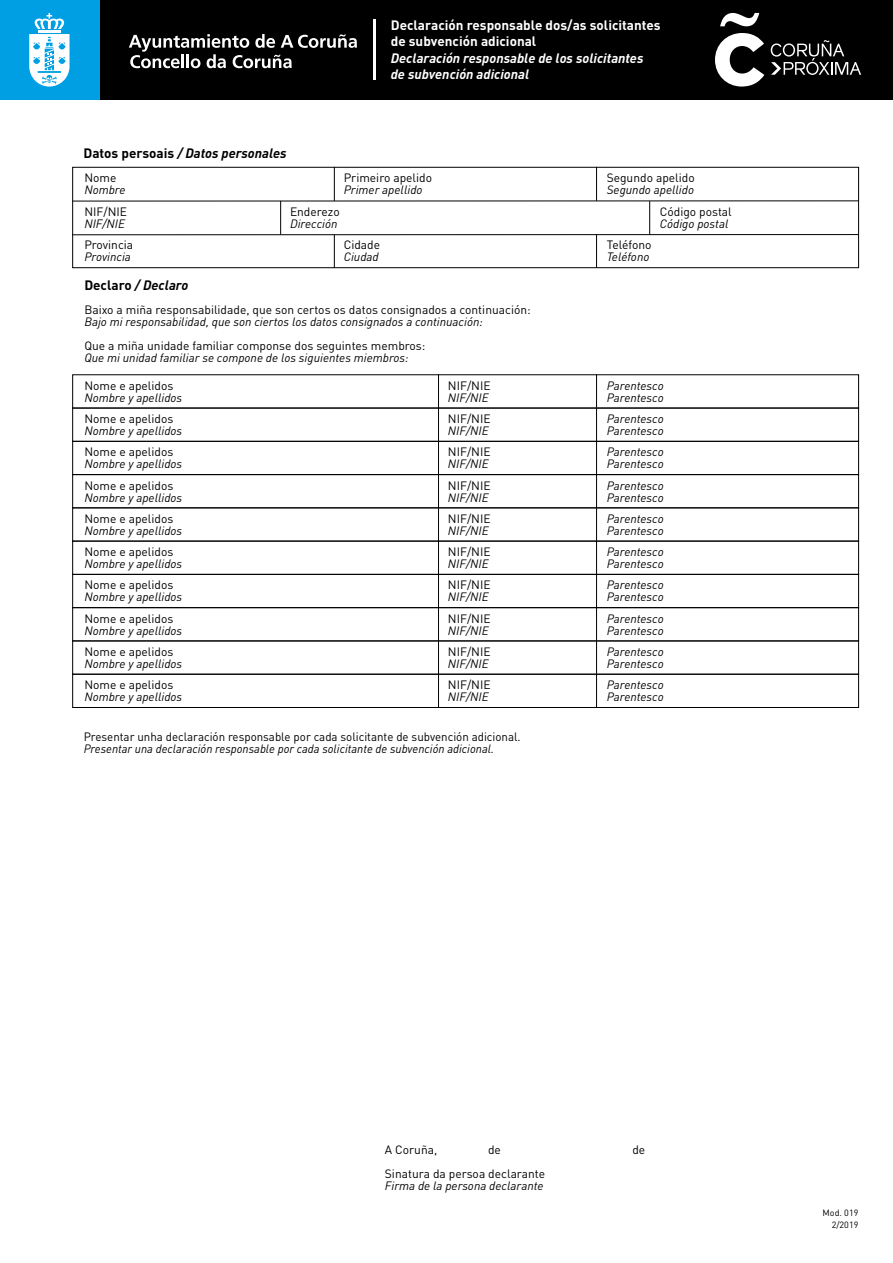
<style>
.page{position:relative;width:893px;height:1263px;background:#fff}
.page>*{position:absolute;margin:0;border:0;box-sizing:border-box;transform-origin:0 0}
.t1{font:700 13.5px/16.2px "DIN";color:#fff}
.t2{font:italic 700 13.5px/16.2px "DIN";color:#fff}
.t3{font:italic 700 13.5px "DIN";color:#000}
.t4{font:italic 12px/12px "DIN";color:#000}
.t5{font:12px "DIN";color:#000}
.t6{font:12px "DIN";color:#000;scale:.96 1}
.t7{font:italic 12px "DIN";color:#000;scale:.96 1}
.t8{font:9px/12px "DIN";color:#000;text-align:right}
.s1{font-style:normal}
</style>
<div class="page">
<div style="left:0;top:0;width:893px;height:99px;background:#000"></div>
<div style="left:0;top:0;width:99px;height:99px;background:#009fe3"></div>
<svg style="left:720px;top:13px;width:39px;height:13px"></svg>
<svg style="left:715px;top:33px;width:49px;height:54px"></svg>
<svg style="left:771px;top:40px;width:90px;height:35px"></svg>
<svg style="left:29px;top:13px;width:41px;height:74px"></svg>
<svg style="left:129px;top:34px;width:228px;height:34px"></svg>
<hr style="left:373px;top:19px;width:2px;height:61px;background:#fff">
<hr style="left:438px;top:374px;width:1px;height:34px;background:#000">
<hr style="left:596px;top:374px;width:1px;height:34px;background:#000">
<div style="left:72px;top:408px;width:787px;height:34px;border:1px solid #000"></div>
<hr style="left:438px;top:408px;width:1px;height:34px;background:#000">
<hr style="left:596px;top:408px;width:1px;height:33px;background:#000">
<div style="left:72px;top:441px;width:787px;height:34px;border:1px solid #000"></div>
<hr style="left:438px;top:441px;width:1px;height:34px;background:#000">
<hr style="left:596px;top:441px;width:1px;height:33px;background:#000">
<div style="left:72px;top:474px;width:787px;height:34px;border:1px solid #000"></div>
<hr style="left:438px;top:474px;width:1px;height:34px;background:#000">
<hr style="left:596px;top:474px;width:1px;height:33px;background:#000">
<div style="left:72px;top:507px;width:787px;height:34px;border:1px solid #000"></div>
<hr style="left:438px;top:507px;width:1px;height:34px;background:#000">
<hr style="left:596px;top:507px;width:1px;height:34px;background:#000">
<div style="left:72px;top:541px;width:787px;height:34px;border:1px solid #000"></div>
<hr style="left:438px;top:541px;width:1px;height:34px;background:#000">
<hr style="left:596px;top:541px;width:1px;height:33px;background:#000">
<div style="left:72px;top:574px;width:787px;height:34px;border:1px solid #000"></div>
<hr style="left:438px;top:574px;width:1px;height:34px;background:#000">
<hr style="left:596px;top:574px;width:1px;height:33px;background:#000">
<div style="left:72px;top:607px;width:787px;height:34px;border:1px solid #000"></div>
<hr style="left:438px;top:607px;width:1px;height:34px;background:#000">
<hr style="left:596px;top:607px;width:1px;height:33px;background:#000">
<div style="left:72px;top:640px;width:787px;height:34px;border:1px solid #000"></div>
<hr style="left:438px;top:640px;width:1px;height:34px;background:#000">
<hr style="left:596px;top:640px;width:1px;height:34px;background:#000">
<div style="left:72px;top:674px;width:787px;height:34px;border:1px solid #000"></div>
<hr style="left:438px;top:674px;width:1px;height:34px;background:#000">
<hr style="left:596px;top:674px;width:1px;height:33px;background:#000">
<div style="left:72px;top:167px;width:787px;height:101px;border:1px solid #000"></div>
<hr style="left:72px;top:200px;width:787px;height:1px;background:#000">
<hr style="left:334px;top:167px;width:1px;height:34px;background:#000">
<hr style="left:596px;top:167px;width:1px;height:34px;background:#000">
<hr style="left:280px;top:201px;width:1px;height:33px;background:#000">
<hr style="left:72px;top:234px;width:787px;height:1px;background:#000">
<hr style="left:334px;top:235px;width:1px;height:33px;background:#000">
<hr style="left:596px;top:235px;width:1px;height:33px;background:#000">
<hr style="left:649px;top:201px;width:1px;height:34px;background:#000">
<p class="t3" style="left:83px;top:144px;width:205px"><span class="s1">Datos persoais</span> / Datos personales</p>
<p class="t5" style="left:84px;top:170px;width:34px">Nome</p>
<p class="t4" style="left:84px;top:184px;width:43px">Nombre</p>
<p class="t1" style="left:391px;top:17px;width:271px">Declaración responsable dos/as solicitantes de subvención adicional</p>
<p class="t2" style="left:391px;top:49px;width:254px">Declaración responsable de los solicitantes de subvención adicional</p>
<p class="t5" style="left:344px;top:170px;width:90px">Primeiro apelido</p>
<p class="t4" style="left:344px;top:184px;width:80px">Primer apellido</p>
<p class="t5" style="left:607px;top:170px;width:90px">Segundo apelido</p>
<p class="t4" style="left:607px;top:184px;width:89px">Segundo apellido</p>
<p class="t5" style="left:84px;top:204px;width:44px">NIF/NIE</p>
<p class="t4" style="left:84px;top:217px;width:42px">NIF/NIE</p>
<p class="t5" style="left:290px;top:204px;width:51px">Enderezo</p>
<p class="t4" style="left:290px;top:217px;width:49px">Dirección</p>
<p class="t5" style="left:660px;top:204px;width:74px">Código postal</p>
<p class="t4" style="left:660px;top:218px;width:70px">Código postal</p>
<p class="t5" style="left:84px;top:238px;width:50px">Provincia</p>
<p class="t4" style="left:84px;top:251px;width:48px">Provincia</p>
<p class="t5" style="left:344px;top:238px;width:38px">Cidade</p>
<p class="t4" style="left:344px;top:251px;width:37px">Ciudad</p>
<p class="t5" style="left:607px;top:238px;width:46px">Teléfono</p>
<p class="t4" style="left:607px;top:251px;width:44px">Teléfono</p>
<p class="t3" style="left:84px;top:277px;width:105px"><span class="s1">Declaro</span> / Declaro</p>
<p class="t5" style="left:84px;top:302px;width:448px">Baixo a miña responsabilidade, que son certos os datos consignados a continuación:</p>
<p class="t4" style="left:84px;top:315px;width:400px">Bajo mi responsabilidad, que son ciertos los datos consignados a continuación:</p>
<p class="t5" style="left:84px;top:338px;width:343px">Que a miña unidade familiar componse dos seguintes membros:</p>
<p class="t4" style="left:84px;top:351px;width:326px">Que mi unidad familiar se compone de los siguientes miembros:</p>
<p class="t5" style="left:84px;top:378px;width:91px">Nome e apelidos</p>
<p class="t4" style="left:84px;top:391px;width:99px">Nombre y apellidos</p>
<p class="t5" style="left:448px;top:378px;width:44px">NIF/NIE</p>
<p class="t4" style="left:448px;top:391px;width:42px">NIF/NIE</p>
<p class="t4" style="left:607px;top:379px;width:59px">Parentesco<br>Parentesco</p>
<p class="t5" style="left:84px;top:411px;width:91px">Nome e apelidos</p>
<p class="t4" style="left:84px;top:425px;width:99px">Nombre y apellidos</p>
<p class="t5" style="left:448px;top:411px;width:44px">NIF/NIE</p>
<p class="t4" style="left:448px;top:424px;width:42px">NIF/NIE</p>
<p class="t4" style="left:607px;top:413px;width:59px">Parentesco<br>Parentesco</p>
<p class="t5" style="left:84px;top:445px;width:91px">Nome e apelidos</p>
<p class="t4" style="left:84px;top:458px;width:99px">Nombre y apellidos</p>
<p class="t5" style="left:448px;top:444px;width:44px">NIF/NIE</p>
<p class="t4" style="left:448px;top:458px;width:42px">NIF/NIE</p>
<p class="t4" style="left:607px;top:446px;width:59px">Parentesco<br>Parentesco</p>
<p class="t5" style="left:84px;top:478px;width:91px">Nome e apelidos</p>
<p class="t4" style="left:84px;top:491px;width:99px">Nombre y apellidos</p>
<p class="t5" style="left:448px;top:478px;width:44px">NIF/NIE</p>
<p class="t4" style="left:448px;top:491px;width:42px">NIF/NIE</p>
<p class="t4" style="left:607px;top:479px;width:59px">Parentesco<br>Parentesco</p>
<p class="t5" style="left:84px;top:511px;width:91px">Nome e apelidos</p>
<p class="t4" style="left:84px;top:524px;width:99px">Nombre y apellidos</p>
<p class="t5" style="left:448px;top:511px;width:44px">NIF/NIE</p>
<p class="t4" style="left:448px;top:524px;width:42px">NIF/NIE</p>
<p class="t4" style="left:607px;top:512px;width:59px">Parentesco<br>Parentesco</p>
<p class="t5" style="left:84px;top:544px;width:91px">Nome e apelidos</p>
<p class="t4" style="left:84px;top:558px;width:99px">Nombre y apellidos</p>
<p class="t5" style="left:448px;top:544px;width:44px">NIF/NIE</p>
<p class="t4" style="left:448px;top:557px;width:42px">NIF/NIE</p>
<p class="t4" style="left:607px;top:546px;width:59px">Parentesco<br>Parentesco</p>
<p class="t5" style="left:84px;top:578px;width:91px">Nome e apelidos</p>
<p class="t4" style="left:84px;top:591px;width:99px">Nombre y apellidos</p>
<p class="t5" style="left:448px;top:577px;width:44px">NIF/NIE</p>
<p class="t4" style="left:448px;top:591px;width:42px">NIF/NIE</p>
<p class="t4" style="left:607px;top:579px;width:59px">Parentesco<br>Parentesco</p>
<p class="t5" style="left:84px;top:611px;width:91px">Nome e apelidos</p>
<p class="t4" style="left:84px;top:624px;width:99px">Nombre y apellidos</p>
<p class="t5" style="left:448px;top:611px;width:44px">NIF/NIE</p>
<p class="t4" style="left:448px;top:624px;width:42px">NIF/NIE</p>
<p class="t4" style="left:607px;top:612px;width:59px">Parentesco<br>Parentesco</p>
<p class="t5" style="left:84px;top:644px;width:91px">Nome e apelidos</p>
<p class="t4" style="left:84px;top:657px;width:99px">Nombre y apellidos</p>
<p class="t5" style="left:448px;top:644px;width:44px">NIF/NIE</p>
<p class="t4" style="left:448px;top:657px;width:42px">NIF/NIE</p>
<p class="t4" style="left:607px;top:645px;width:59px">Parentesco<br>Parentesco</p>
<p class="t5" style="left:84px;top:677px;width:91px">Nome e apelidos</p>
<p class="t4" style="left:84px;top:691px;width:99px">Nombre y apellidos</p>
<p class="t5" style="left:448px;top:677px;width:44px">NIF/NIE</p>
<p class="t4" style="left:448px;top:691px;width:42px">NIF/NIE</p>
<p class="t4" style="left:607px;top:679px;width:59px">Parentesco<br>Parentesco</p>
<p class="t6" style="left:84px;top:729px;width:457px">Presentar unha declaración responsable por cada solicitante de subvención adicional.</p>
<p class="t7" style="left:84px;top:741px;width:429px">Presentar una declaración responsable por cada solicitante de subvención adicional.</p>
<p class="t5" style="left:385px;top:1142px;width:54px">A Coruña,</p>
<p class="t5" style="left:488px;top:1142px;width:14px">de</p>
<p class="t5" style="left:632px;top:1142px;width:14px">de</p>
<p class="t5" style="left:385px;top:1166px;width:162px">Sinatura da persoa declarante</p>
<p class="t4" style="left:385px;top:1179px;width:160px">Firma de la persona declarante</p>
<p class="t8" style="left:823px;top:1207px;width:37px">Mod. 019<br>2/2019</p>
</div>
